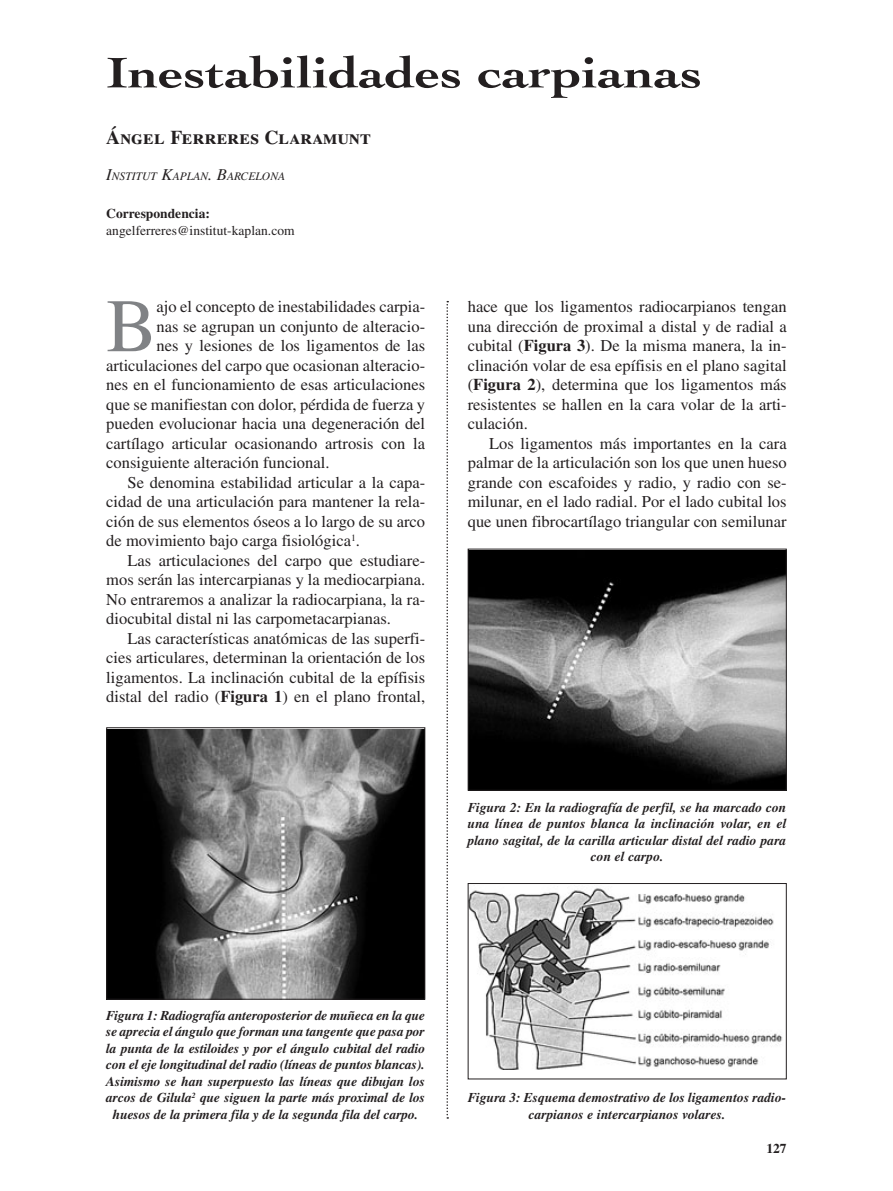
<style>
.page{position:relative;width:893px;height:1191px;background:#fff}
.page>*{position:absolute;margin:0;border:0;box-sizing:border-box;transform-origin:0 0}
.t1{font:75.45px "Times LT Std";color:#808285}
.t2{font:700 45px "Cochin LT Std";letter-spacing:.005em;color:#231f20;scale:1.2 1}
.t3{font:700 19.5px "Times LT Std";color:#231f20}
.t4{font:16.5px/19.5px "Times LT Std";color:#231f20;text-align:justify}
.t5{font:italic 700 13.5px/16.5px "Times LT Std";letter-spacing:-.005em;color:#231f20;text-align:center}
.t6{font:13.5px "Times LT Std";color:#231f20}
.t7{font:700 13.5px "Times LT Std";color:#231f20}
.t8{font:italic 11.55px "Times LT Std";letter-spacing:.005em;color:#231f20}
.s1{font-size:16.5px}
.s2{font-weight:700}
</style>
<div class="page">
<img style="left:108px;top:729px;width:315px;height:268px">
<div style="left:106px;top:727px;width:319px;height:272px;border:1px solid #231f20"></div>
<img style="left:470px;top:551px;width:315px;height:237px">
<div style="left:468px;top:549px;width:319px;height:241px;border:1px solid #231f20"></div>
<img style="left:470px;top:888px;width:313px;height:181px">
<div style="left:468px;top:883px;width:319px;height:196px;border:1px solid #231f20"></div>
<svg style="left:446px;top:301px;width:2px;height:817px"></svg>
<h2 class="t2" style="left:106px;top:55px;width:498px">Inestabilidades carpianas</h2>
<p class="t3" style="left:106px;top:129px;width:266px">Ángel Ferreres Claramunt</p>
<p class="t8" style="left:106px;top:170px;width:180px"><span class="s1">I</span>NSTITUT <span class="s1">K</span>APLAN<span class="s1">. B</span>ARCELONA</p>
<p class="t7" style="left:106px;top:208px;width:105px">Correspondencia:</p>
<p class="t6" style="left:106px;top:225px;width:188px">angelferreres@institut-kaplan.com</p>
<h1 class="t1" style="left:106px;top:298px;width:52px">B</h1>
<p class="t4" style="left:157px;top:299px;width:270px">ajo el concepto de inestabilidades carpia-</p>
<p class="t4" style="left:157px;top:318px;width:270px">nas se agrupan un conjunto de alteracio-</p>
<p class="t4" style="left:157px;top:338px;width:270px">nes y lesiones de los ligamentos de las</p>
<p class="t4" style="left:106px;top:357px;width:320px">articulaciones del carpo que ocasionan alteracio-</p>
<p class="t4" style="left:106px;top:377px;width:320px">nes en el funcionamiento de esas articulaciones</p>
<p class="t4" style="left:106px;top:396px;width:320px">que se manifiestan con dolor, pérdida de fuerza y</p>
<p class="t4" style="left:106px;top:416px;width:320px">pueden evolucionar hacia una degeneración del</p>
<p class="t4" style="left:106px;top:435px;width:320px">cartílago articular ocasionando artrosis con la</p>
<p class="t4" style="left:106px;top:455px;width:225px">consiguiente alteración funcional.</p>
<p class="t4" style="left:128px;top:474px;width:299px">Se denomina estabilidad articular a la capa-</p>
<p class="t4" style="left:106px;top:494px;width:320px">cidad de una articulación para mantener la rela-</p>
<p class="t4" style="left:106px;top:513px;width:320px">ción de sus elementos óseos a lo largo de su arco</p>
<p class="t4" style="left:106px;top:533px;width:255px">de movimiento bajo carga fisiológica<sup>1</sup>.</p>
<p class="t4" style="left:128px;top:552px;width:299px">Las articulaciones del carpo que estudiare-</p>
<p class="t4" style="left:106px;top:572px;width:320px">mos serán las intercarpianas y la mediocarpiana.</p>
<p class="t4" style="left:106px;top:591px;width:320px">No entraremos a analizar la radiocarpiana, la ra-</p>
<p class="t4" style="left:106px;top:611px;width:286px">diocubital distal ni las carpometacarpianas.</p>
<p class="t4" style="left:128px;top:630px;width:299px">Las características anatómicas de las superfi-</p>
<p class="t4" style="left:106px;top:650px;width:320px">cies articulares, determinan la orientación de los</p>
<p class="t4" style="left:106px;top:669px;width:320px">ligamentos. La inclinación cubital de la epífisis</p>
<p class="t4" style="left:106px;top:689px;width:320px">distal del radio (<span class="s2">Figura 1</span>) en el plano frontal,</p>
<p class="t4" style="left:468px;top:299px;width:320px">hace que los ligamentos radiocarpianos tengan una dirección de proximal a distal y de radial a cubital (<span class="s2">Figura 3</span>). De la misma manera, la in&shy;clinación volar de esa epífisis en el plano sagital (<span class="s2">Figura 2</span>), determina que los ligamentos más resistentes se hallen en la cara volar de la arti&shy;culación.</p>
<p class="t4" style="left:468px;top:435px;width:320px;text-indent:21px">Los ligamentos más importantes en la cara palmar de la articulación son los que unen hueso grande con escafoides y radio, y radio con se&shy;milunar, en el lado radial. Por el lado cubital los que unen fibrocartílago triangular con semilunar</p>
<p class="t5" style="left:468px;top:800px;width:320px">Figura 2: En la radiografía de perfil, se ha marcado con una línea de puntos blanca la inclinación volar, en el plano sagital, de la carilla articular distal del radio para con el carpo.</p>
<p class="t5" style="left:106px;top:1007px;width:321px">Figura 1: Radiografía anteroposterior de muñeca en la que se aprecia el ángulo que forman una tangente que pasa por la punta de la estiloides y por el ángulo cubital del radio con el eje longitudinal del radio (líneas de puntos blancas).<br>Asimismo se han superpuesto las líneas que dibujan los arcos de Gilula<sup>2</sup> que siguen la parte más proximal de los huesos de la primera fila y de la segunda fila del carpo.</p>
<p class="t5" style="left:468px;top:1090px;width:320px">Figura 3: Esquema demostrativo de los ligamentos radio&shy;carpianos e intercarpianos volares.</p>
<p class="t7" style="left:766px;top:1142px;width:22px">127</p>
</div>
